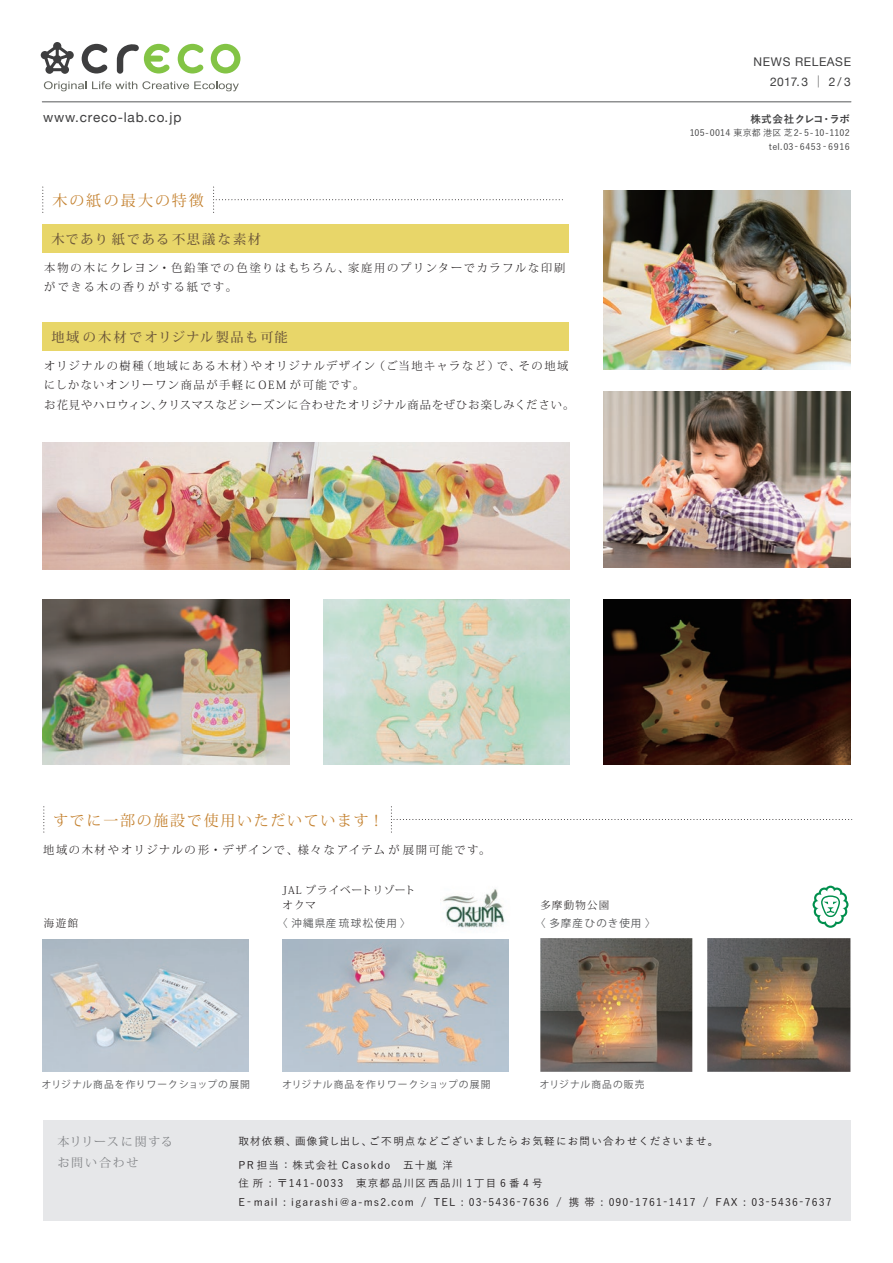
<style>
.page{position:relative;width:893px;height:1263px;background:#fff}
.page>*{position:absolute;margin:0;border:0;box-sizing:border-box;transform-origin:0 0}
.t1{font:15px "Koz Min Pr 6 N";letter-spacing:.11em;color:#c4812f}
.t2{font:15px "Koz Min Pr 6 N";letter-spacing:.14em;color:#c4812f}
.t3{font:13.5px "Helvetica Neue";letter-spacing:.06em;color:#3e3e3f}
.t4{font:500 13.2px "Koz Min Pro";letter-spacing:.13em;color:#6d583b}
.t5{font:12px/19.6px "Helvetica Neue";letter-spacing:.05em;color:#3e3e3f;text-align:right}
.t6{font:12px/21px "Koz Min Pr 6 N";letter-spacing:.12em;color:#808285}
.t7{font:300 11.25px/19.5px "Koz Min Pr 6 N";letter-spacing:.1em;color:#231f20}
.t8{font:300 11.25px/19.5px "Koz Min Pr 6 N";letter-spacing:.16em;color:#231f20}
.t9{font:300 11.25px "Koz Min Pr 6 N";letter-spacing:.14em;color:#231f20}
.t10{font:500 10.5px/18.8px "Yu Go";letter-spacing:.11em;color:#231f20}
.t11{font:300 10.5px/15px "Koz Min Pr 6 N";letter-spacing:.1em;color:#231f20}
.t12{font:10.5px "Koz Go Pr 6 N";letter-spacing:.11em;color:#57585a}
.t13{font:700 10.5px "Yu Go";letter-spacing:.03em;color:#3e3e3f}
.t14{font:9.75px "Koz Go Pr 6 N";letter-spacing:.11em;color:#57585a}
.t15{font:500 9px/13.5px "Yu Go";letter-spacing:.03em;color:#3e3e3f;text-align:right}
.s1{font-family:"Koz Go Pr 6 N"}
</style>
<div class="page">
<div style="left:43px;top:1120px;width:808px;height:101px;background:#e6e7e9"></div>
<svg style="left:41px;top:42px;width:33px;height:32px"></svg>
<svg style="left:82px;top:44px;width:25px;height:30px"></svg>
<svg style="left:178px;top:44px;width:25px;height:30px"></svg>
<svg style="left:211px;top:44px;width:29px;height:30px"></svg>
<svg style="left:117px;top:44px;width:53px;height:30px"></svg>
<svg style="left:44px;top:81px;width:195px;height:10px"></svg>
<hr style="left:42px;top:102px;width:809px;height:1px;background:#57585a">
<img style="left:603px;top:391px;width:247px;height:176px">
<img style="left:443px;top:889px;width:66px;height:56px">
<img style="left:603px;top:599px;width:247px;height:165px">
<img style="left:43px;top:599px;width:247px;height:165px">
<img style="left:323px;top:599px;width:247px;height:165px">
<img style="left:603px;top:191px;width:247px;height:179px">
<img style="left:43px;top:443px;width:527px;height:126px">
<img style="left:43px;top:939px;width:205px;height:133px">
<img style="left:540px;top:938px;width:152px;height:134px">
<img style="left:707px;top:938px;width:143px;height:134px">
<img style="left:282px;top:939px;width:226px;height:133px">
<svg style="left:213px;top:187px;width:350px;height:25px"></svg>
<svg style="left:42px;top:187px;width:1px;height:25px"></svg>
<svg style="left:391px;top:807px;width:462px;height:25px"></svg>
<svg style="left:43px;top:807px;width:1px;height:25px"></svg>
<div style="left:42px;top:224px;width:527px;height:29px;background:#e8d669"></div>
<div style="left:42px;top:322px;width:527px;height:29px;background:#e8d669"></div>
<svg style="left:812px;top:886px;width:36px;height:42px"></svg>
<p class="t3" style="left:43px;top:108px;width:140px">www.creco-lab.co.jp</p>
<h1 class="t2" style="left:52px;top:192px;width:153px">木の紙の最大の特徴</h1>
<p class="t4" style="left:51px;top:230px;width:211px">木であり紙である不思議な素材</p>
<p class="t8" style="left:44px;top:258px;width:522px">本物の木にクレヨン・色鉛筆での色塗りはもちろん、家庭用のプリンターでカラフルな印刷ができる木の香りがする紙です。</p>
<p class="t4" style="left:51px;top:328px;width:238px">地域の木材でオリジナル製品も可能</p>
<p class="t7" style="left:44px;top:356px;width:532px">オリジナルの樹種（地域にある木材）やオリジナルデザイン（ご当地キャラなど）で、その地域にしかないオンリーワン商品が手軽にOEM が可能です。<br>お花見やハロウィン、クリスマスなどシーズンに合わせたオリジナル商品をぜひお楽しみください。</p>
<p class="t5" style="left:754px;top:53px;width:99px">NEWS RELEASE<br>2017.3 <span class="s1">｜</span> 2 / 3</p>
<p class="t13" style="left:750px;top:113px;width:101px">株式会社クレコ・ラボ</p>
<p class="t15" style="left:690px;top:125px;width:162px">105-0014 東京都港区芝2- 5-10-1102 tel.03-6453- 6916</p>
<h1 class="t1" style="left:53px;top:812px;width:332px">すでに一部の施設で使用いただいています！</h1>
<p class="t9" style="left:43px;top:843px;width:449px">地域の木材やオリジナルの形・デザインで、様々なアイテムが展開可能です。</p>
<p class="t11" style="left:44px;top:916px;width:36px">海遊館</p>
<p class="t11" style="left:282px;top:883px;width:134px">JAL プライベートリゾートオクマ</p>
<p class="t12" style="left:277px;top:917px;width:135px">〈沖縄県産琉球松使用〉</p>
<p class="t11" style="left:540px;top:898px;width:70px">多摩動物公園</p>
<p class="t12" style="left:535px;top:917px;width:122px">〈多摩産ひのき使用〉</p>
<p class="t14" style="left:42px;top:1079px;width:210px">オリジナル商品を作りワークショップの展開</p>
<p class="t14" style="left:282px;top:1079px;width:210px">オリジナル商品を作りワークショップの展開</p>
<p class="t14" style="left:540px;top:1079px;width:106px">オリジナル商品の販売</p>
<p class="t6" style="left:57px;top:1131px;width:117px">本リリースに関するお問い合わせ</p>
<p class="t10" style="left:238px;top:1130px;width:481px">取材依頼、画像貸し出し、ご不明点などございましたらお気軽にお問い合わせくださいませ。</p>
<p class="t10" style="left:238px;top:1154px;width:595px">PR 担当 : 株式会社 Casokdo　五十嵐 洋<br>住 所 : 〒141-0033　東京都品川区西品川 1 丁目 6 番 4 号<br>E- mail : igarashi@a-ms2.com / TEL : 03-5436-7636 / 携 帯 : 090-1761-1417 / FAX : 03-5436-7637</p>
</div>
